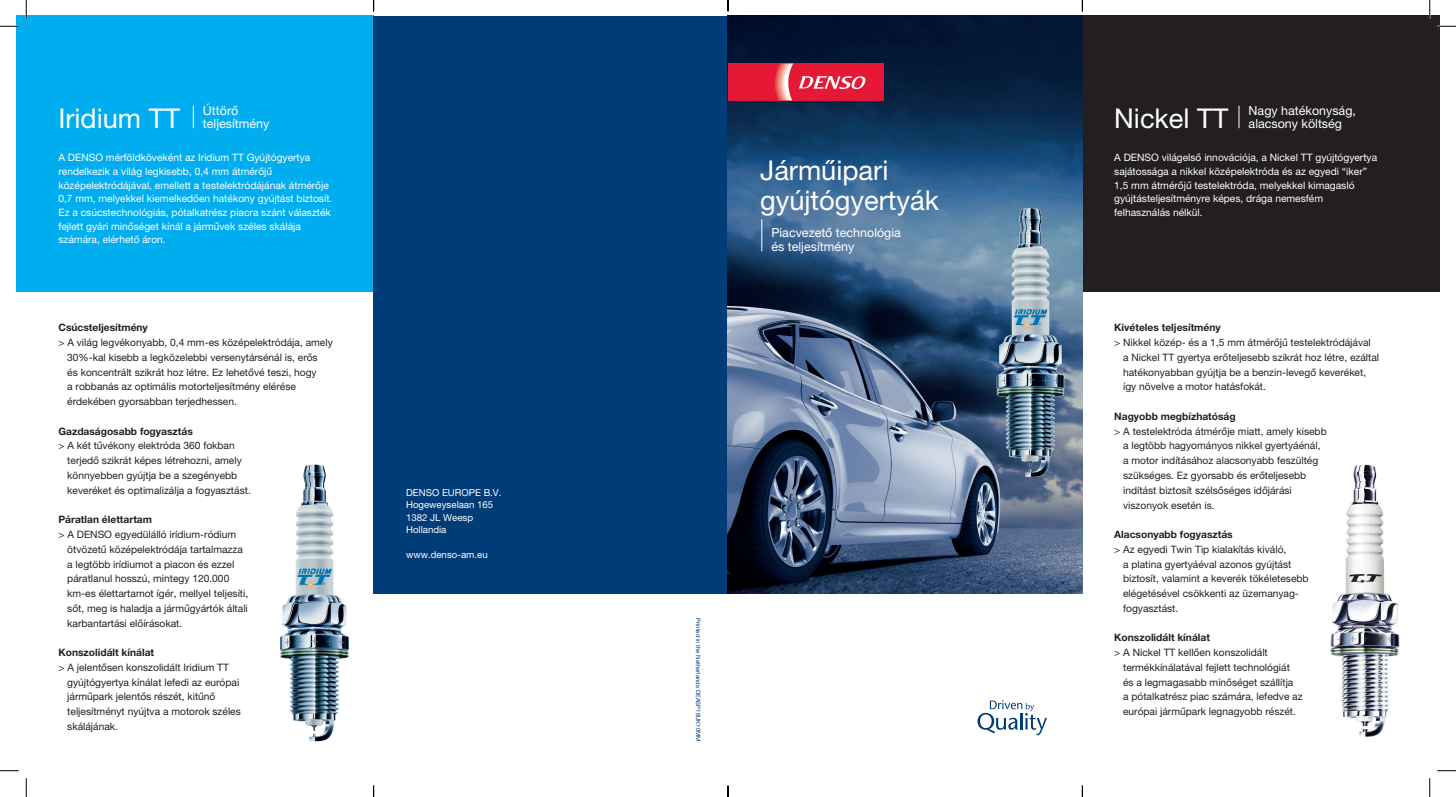
<style>
.page{position:relative;width:1456px;height:797px;background:#fff}
.page>*{position:absolute;margin:0;border:0;box-sizing:border-box;transform-origin:0 0}
.t1{font:27.25px/29.5px "Helvetica Neue LT Pro";color:#fff}
.t2{font:12.5px/13.6px "Helvetica Neue LT Pro";color:#fff}
.t3{font:10.25px/14.8px "Helvetica Neue LT Pro";color:#231f20}
.t4{font:10.25px/13.6px "Helvetica Neue LT Pro";color:#fff}
.t5{font:700 10.25px "Helvetica Neue LT Pro";color:#231f20}
.t6{font:9.62px/12.5px "Helvetica Neue LT Pro";color:#fff}
.t7{font:6px "Helvetica Neue LT Pro";color:#003d78}
</style>
<div class="page">
<div style="left:16px;top:16px;width:357px;height:276px;background:#00aeef"></div>
<div style="left:373px;top:16px;width:355px;height:577px;background:#003d78"></div>
<div style="left:1082px;top:16px;width:358px;height:276px;background:#231f20"></div>
<img style="left:1330px;top:464px;width:70px;height:273px">
<img style="left:728px;top:16px;width:354px;height:577px">
<img style="left:280px;top:464px;width:69px;height:278px">
<img style="left:992px;top:200px;width:77px;height:296px">
<hr style="left:761px;top:219px;width:1px;height:32px;background:#fff">
<svg style="left:193px;top:106px;width:1px;height:22px"></svg>
<svg style="left:1238px;top:106px;width:1px;height:22px"></svg>
<svg style="left:977px;top:700px;width:70px;height:35px"></svg>
<div style="left:728px;top:63px;width:156px;height:38px;background:#e51836"></div>
<svg style="left:775px;top:63px;width:91px;height:38px"></svg>
<svg style="left:0;top:25px;width:19px;height:2px"></svg>
<svg style="left:1437px;top:25px;width:19px;height:2px"></svg>
<svg style="left:0;top:770px;width:19px;height:1px"></svg>
<svg style="left:1437px;top:770px;width:19px;height:1px"></svg>
<svg style="left:25px;top:0;width:2px;height:19px"></svg>
<svg style="left:25px;top:778px;width:2px;height:19px"></svg>
<svg style="left:1429px;top:0;width:1px;height:19px"></svg>
<svg style="left:1429px;top:778px;width:1px;height:19px"></svg>
<svg style="left:373px;top:785px;width:1px;height:12px"></svg>
<svg style="left:727px;top:0;width:2px;height:11px"></svg>
<svg style="left:727px;top:785px;width:2px;height:12px"></svg>
<svg style="left:1081px;top:0;width:2px;height:11px"></svg>
<svg style="left:1081px;top:785px;width:2px;height:12px"></svg>
<p class="t2" style="left:203px;top:103px;width:68px">Úttörő teljesítmény</p>
<p class="t4" style="left:58px;top:151px;width:275px">A DENSO mérföldköveként az Iridium TT Gyújtógyertya rendelkezik a világ legkisebb, 0,4 mm átmérőjű középelektródájával, emellett a testelektródájának átmérője 0,7 mm, melyekkel kiemelkedően hatékony gyújtást biztosít.<br>Ez a csúcstechnológiás, pótalkatrész piacra szánt választék fejlett gyári minőséget kínál a járművek széles skálája számára, elérhető áron.</p>
<p class="t4" style="left:1114px;top:151px;width:264px">A DENSO világelső innovációja, a Nickel TT gyújtógyertya sajátossága a nikkel középelektróda és az egyedi “iker” 1,5 mm átmérőjű testelektróda, melyekkel kimagasló gyújtásteljesítményre képes, drága nemesfém felhasználás nélkül.</p>
<h1 class="t1" style="left:1114px;top:103px;width:116px">Nickel TT</h1>
<p class="t2" style="left:1248px;top:103px;width:109px">Nagy hatékonyság, alacsony költség</p>
<h1 class="t1" style="left:58px;top:103px;width:123px">Iridium TT</h1>
<h1 class="t1" style="left:760px;top:155px;width:180px">Járműipari gyújtógyertyák</h1>
<p class="t2" style="left:771px;top:226px;width:131px">Piacvezető technológia és teljesítmény</p>
<p class="t5" style="left:58px;top:321px;width:91px">Csúcsteljesítmény</p>
<p class="t3" style="left:67px;top:335px;width:267px;text-indent:-9px">&gt; A világ legvékonyabb, 0,4 mm-es középelektródája, amely 30%-kal kisebb a legközelebbi versenytársénál is, erős<br>és koncentrált szikrát hoz létre. Ez lehetővé teszi, hogy<br>a robbanás az optimális motorteljesítmény elérése érdekében gyorsabban terjedhessen.</p>
<p class="t5" style="left:58px;top:425px;width:136px">Gazdaságosabb fogyasztás</p>
<p class="t3" style="left:67px;top:438px;width:185px;text-indent:-9px">&gt; A két tűvékony elektróda 360 fokban terjedő szikrát képes létrehozni, amely könnyebben gyújtja be a szegényebb keveréket és optimalizálja a fogyasztást.</p>
<p class="t5" style="left:58px;top:513px;width:95px">Páratlan élettartam</p>
<p class="t3" style="left:67px;top:527px;width:182px;text-indent:-9px">&gt; A DENSO egyedülálló irídium-ródium ötvözetű középelektródája tartalmazza a legtöbb irídiumot a piacon és ezzel páratlanul hosszú, mintegy 120.000 km-es élettartamot ígér, mellyel teljesíti, sőt, meg is haladja a járműgyártók általi karbantartási előírásokat.</p>
<p class="t5" style="left:58px;top:646px;width:97px">Konszolidált kínálat</p>
<p class="t3" style="left:67px;top:659px;width:175px;text-indent:-9px">&gt; A jelentősen konszolidált Iridium TT gyújtógyertya kínálat lefedi az európai járműpark jelentős részét, kitűnő teljesítményt nyújtva a motorok széles skálájának.</p>
<p class="t6" style="left:406px;top:486px;width:97px">DENSO EUROPE B.V.<br>Hogeweyselaan 165<br>1382 JL Weesp<br>Hollandia</p>
<p class="t6" style="left:406px;top:548px;width:83px">www.denso-am.eu</p>
<p class="t7" style="left:702px;top:618px;width:125px;rotate:90deg">Printed in the Netherlands DEASP16UK10MM</p>
<p class="t5" style="left:1114px;top:321px;width:108px">Kivételes teljesítmény</p>
<p class="t3" style="left:1123px;top:335px;width:257px;text-indent:-9px">&gt; Nikkel közép- és a 1,5 mm átmérőjű testelektródájával<br>a Nickel TT gyertya erőteljesebb szikrát hoz létre, ezáltal hatékonyabban gyújtja be a benzin-levegő keveréket, így növelve a motor hatásfokát.</p>
<p class="t5" style="left:1114px;top:410px;width:123px">Nagyobb megbízhatóság</p>
<p class="t3" style="left:1123px;top:423px;width:205px;text-indent:-9px">&gt; A testelektróda átmérője miatt, amely kisebb a legtöbb hagyományos nikkel gyertyáénál, a motor indításához alacsonyabb feszültég szükséges. Ez gyorsabb és erőteljesebb indítást biztosít szélsőséges időjárási viszonyok esetén is.</p>
<p class="t5" style="left:1114px;top:528px;width:120px">Alacsonyabb fogyasztás</p>
<p class="t3" style="left:1123px;top:541px;width:187px;text-indent:-9px">&gt; Az egyedi Twin Tip kialakítás kiváló,<br>a platina gyertyáéval azonos gyújtást biztosít, valamint a keverék tökéletesebb elégetésével csökkenti az üzemanyag&shy;fogyasztást.</p>
<p class="t5" style="left:1114px;top:631px;width:97px">Konszolidált kínálat</p>
<p class="t3" style="left:1123px;top:645px;width:181px;text-indent:-9px">&gt; A Nickel TT kellően konszolidált termékkínálatával fejlett technológiát és a legmagasabb minőséget szállítja<br>a pótalkatrész piac számára, lefedve az európai járműpark legnagyobb részét.</p>
</div>
